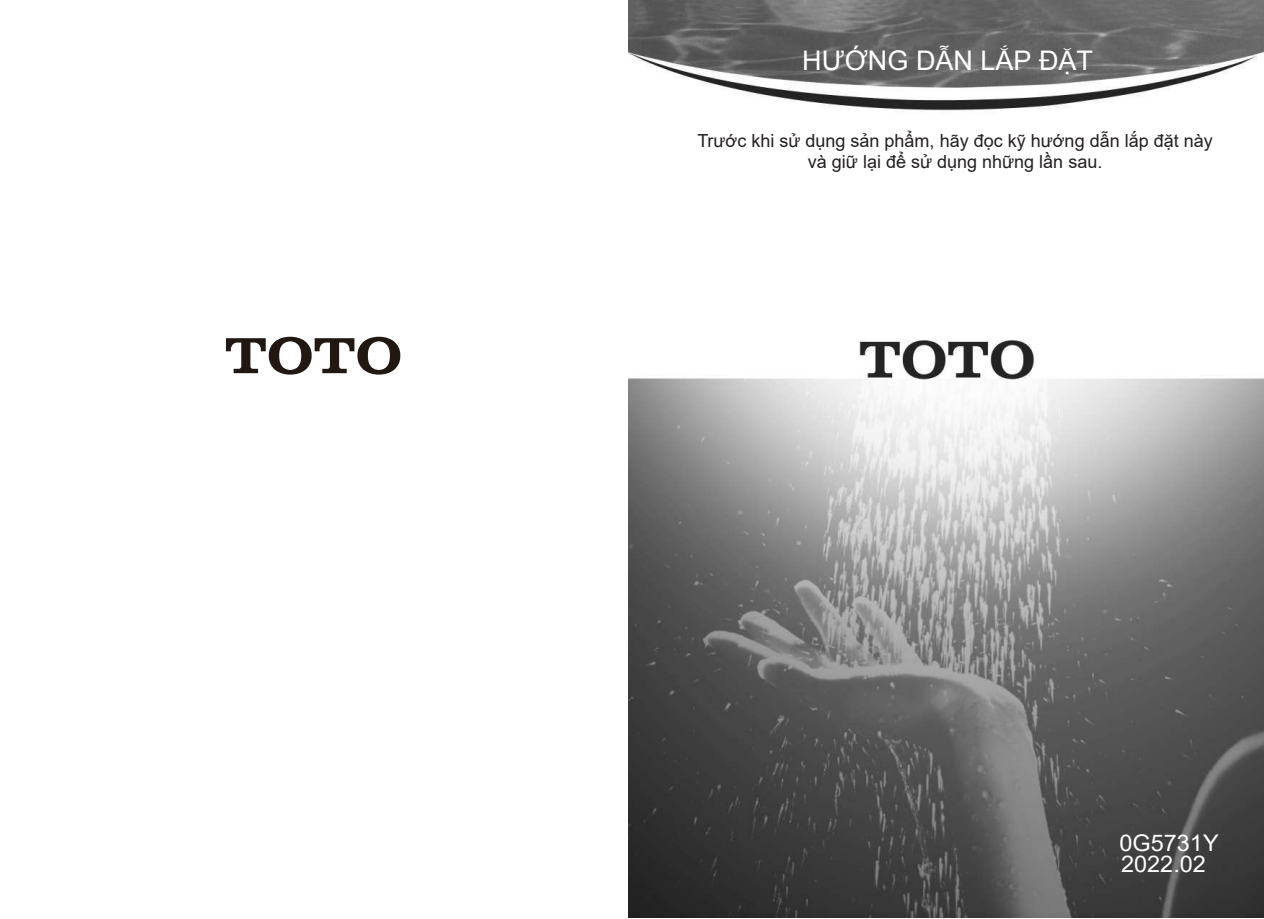
<style>
.page{position:relative;width:1264px;height:919px;background:#fff}
.page>*{position:absolute;margin:0;border:0;box-sizing:border-box;transform-origin:0 0}
.t1{font:27px "Arial";color:#fff}
.t2{font:22.95px/21.6px "Arial";color:#fff}
.t3{font:18px/21.6px "Arial";color:#231f20;text-align:center}
</style>
<div class="page">
<img style="left:628px;top:0;width:635px;height:917px">
<svg style="left:226px;top:337px;width:174px;height:37px"></svg>
<h1 class="t1" style="left:802px;top:42px;width:292px">HƯỚNG DẪN LẮP ĐẶT</h1>
<p class="t3" style="left:697px;top:129px;width:517px">Trước khi sử dụng sản phẩm, hãy đọc kỹ hướng dẫn lắp đặt này và giữ lại để sử dụng những lần sau.</p>
<p class="t2" style="left:1119px;top:831px;width:101px">0G5731Y<br>2022.02</p>
</div>
